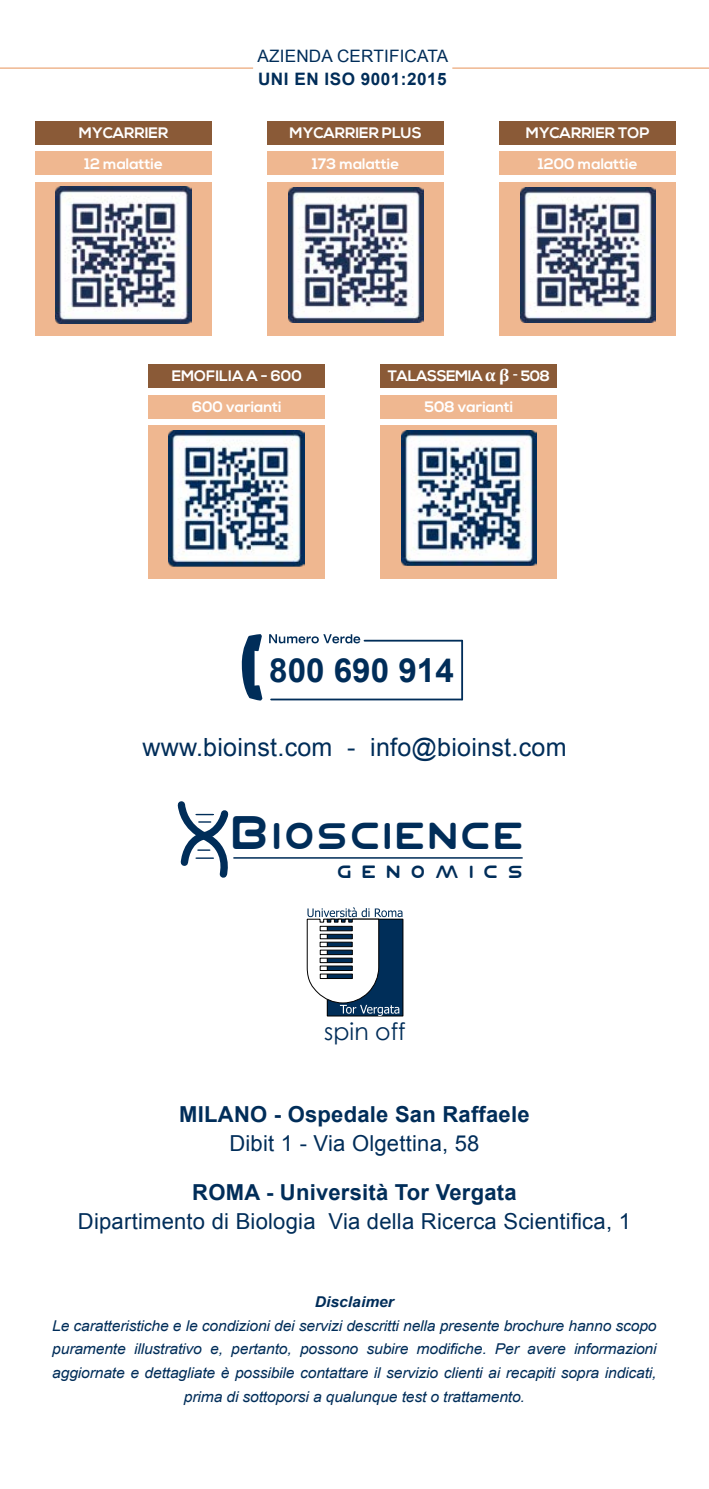
<style>
.page{position:relative;width:709px;height:1489px;background:#fff}
.page>*{position:absolute;margin:0;border:0;box-sizing:border-box;transform-origin:0 0}
.t1{font:38.25px "Planet N";letter-spacing:-.08em;color:#002d59}
.t2{font:700 33.25px "Arial";color:#002d59}
.t3{font:25px "Arial";letter-spacing:.01em;color:#002d59}
.t4{font:23.75px "Century Gothic";color:#002d59}
.t5{font:22px "Arial";letter-spacing:.01em;color:#002d59}
.t6{font:700 22px "Arial";letter-spacing:.01em;color:#002d59}
.t7{font:18.25px "Planet N";letter-spacing:.41em;color:#002d59}
.t8{font:17px "Arial";letter-spacing:.01em;color:#002d59}
.t9{font:700 17px "Arial";letter-spacing:.03em;color:#002d59}
.t10{font:700 15.25px/30.2px "Nexa";color:#fff;text-align:center}
.t11{font:700 15.25px "Nexa";letter-spacing:-.03em;color:#fff}
.t12{font:italic 15px/23.8px "Arial";letter-spacing:-.01em;color:#002d59;text-align:center;scale:1.05 1}
.t13{font:italic 700 15px "Arial";color:#002d59;scale:1.05 1}
.t14{font:700 15px "Nexa";color:#fff}
.s1{font-family:"Cambria Math";font-weight:400;font-size:17.5px}
.s2{font-size:47.75px}
</style>
<div class="page">
<hr style="left:0;top:67px;width:253px;height:2px;background:#efb790">
<hr style="left:452px;top:67px;width:257px;height:2px;background:#efb790">
<hr style="left:233px;top:857px;width:289px;height:1px;background:#002d59">
<svg style="left:177px;top:801px;width:63px;height:77px"></svg>
<div style="left:327px;top:919px;width:76px;height:97px;border:1px solid #000"></div>
<svg style="left:307px;top:907px;width:95px;height:108px"></svg>
<hr style="left:271px;top:698px;width:191px;height:2px;background:#002d59">
<svg style="left:241px;top:634px;width:21px;height:67px"></svg>
<hr style="left:364px;top:639px;width:98px;height:2px;background:#002d59">
<hr style="left:461px;top:640px;width:2px;height:59px;background:#002d59">
<svg style="left:269px;top:634px;width:91px;height:9px"></svg>
<div style="left:35px;top:121px;width:177px;height:24px;background:#8a5a37"></div>
<div style="left:35px;top:152px;width:177px;height:23px;background:#efb790"></div>
<div style="left:35px;top:182px;width:177px;height:154px;background:#efb790"></div>
<img style="left:55px;top:187px;width:137px;height:136px">
<div style="left:149px;top:364px;width:176px;height:24px;background:#8a5a37"></div>
<div style="left:149px;top:395px;width:176px;height:23px;background:#efb790"></div>
<div style="left:149px;top:425px;width:176px;height:154px;background:#efb790"></div>
<img style="left:169px;top:430px;width:136px;height:136px">
<div style="left:267px;top:121px;width:177px;height:24px;background:#8a5a37"></div>
<div style="left:267px;top:152px;width:177px;height:23px;background:#efb790"></div>
<div style="left:267px;top:182px;width:177px;height:154px;background:#efb790"></div>
<img style="left:288px;top:187px;width:135px;height:135px">
<div style="left:381px;top:364px;width:176px;height:24px;background:#8a5a37"></div>
<div style="left:381px;top:395px;width:176px;height:23px;background:#efb790"></div>
<div style="left:381px;top:425px;width:176px;height:154px;background:#efb790"></div>
<img style="left:401px;top:430px;width:135px;height:135px">
<div style="left:499px;top:121px;width:177px;height:24px;background:#8a5a37"></div>
<div style="left:499px;top:152px;width:177px;height:23px;background:#efb790"></div>
<div style="left:499px;top:182px;width:177px;height:154px;background:#efb790"></div>
<img style="left:520px;top:187px;width:135px;height:135px">
<p class="t10" style="left:79px;top:118px;width:91px">MYCARRIER<br>12 malattie</p>
<p class="t8" style="left:258px;top:45px;width:192px">AZIENDA CERTIFICATA</p>
<p class="t9" style="left:258px;top:68px;width:190px">UNI EN ISO 9001:2015</p>
<p class="t10" style="left:290px;top:118px;width:134px">MYCARRIER PLUS<br>173 malattie</p>
<p class="t10" style="left:526px;top:118px;width:125px">MYCARRIER TOP<br>1200 malattie</p>
<p class="t10" style="left:172px;top:361px;width:132px">EMOFILIA A - 600<br>600 varianti</p>
<p class="t11" style="left:388px;top:366px;width:96px">TALASSEMIA</p>
<p class="t14" style="left:512px;top:366px;width:39px"><span class="s1">-</span> 508</p>
<p class="t10" style="left:424px;top:392px;width:90px">508 varianti</p>
<h2 class="t2" style="left:269px;top:648px;width:186px">800 690 914</h2>
<h3 class="t3" style="left:142px;top:730px;width:425px">www.bioinst.com - info@bioinst.com</h3>
<h1 class="t1" style="left:233px;top:815px;width:299px"><span class="s2">B</span>IOSCIENCE</h1>
<p class="t7" style="left:338px;top:861px;width:189px">GENOMICS</p>
<h3 class="t4" style="left:324px;top:1016px;width:83px">spin off</h3>
<h3 class="t6" style="left:179px;top:1100px;width:352px">MILANO - Ospedale San Raffaele</h3>
<h3 class="t5" style="left:229px;top:1128px;width:252px">Dibit 1 - Via Olgettina, 58</h3>
<h3 class="t6" style="left:192px;top:1177px;width:326px">ROMA - Università Tor Vergata</h3>
<h3 class="t5" style="left:78px;top:1206px;width:554px">Dipartimento di Biologia Via della Ricerca Scientifica, 1</h3>
<p class="t13" style="left:315px;top:1291px;width:77px">Disclaimer</p>
<p class="t12" style="left:52px;top:1313px;width:577px">Le caratteristiche e le condizioni dei servizi descritti nella presente brochure hanno scopo puramente illustrativo e, pertanto, possono subire modifiche. Per avere informazioni aggiornate e dettagliate è possibile contattare il servizio clienti ai recapiti sopra indicati, prima di sottoporsi a qualunque test o trattamento.</p>
</div>
